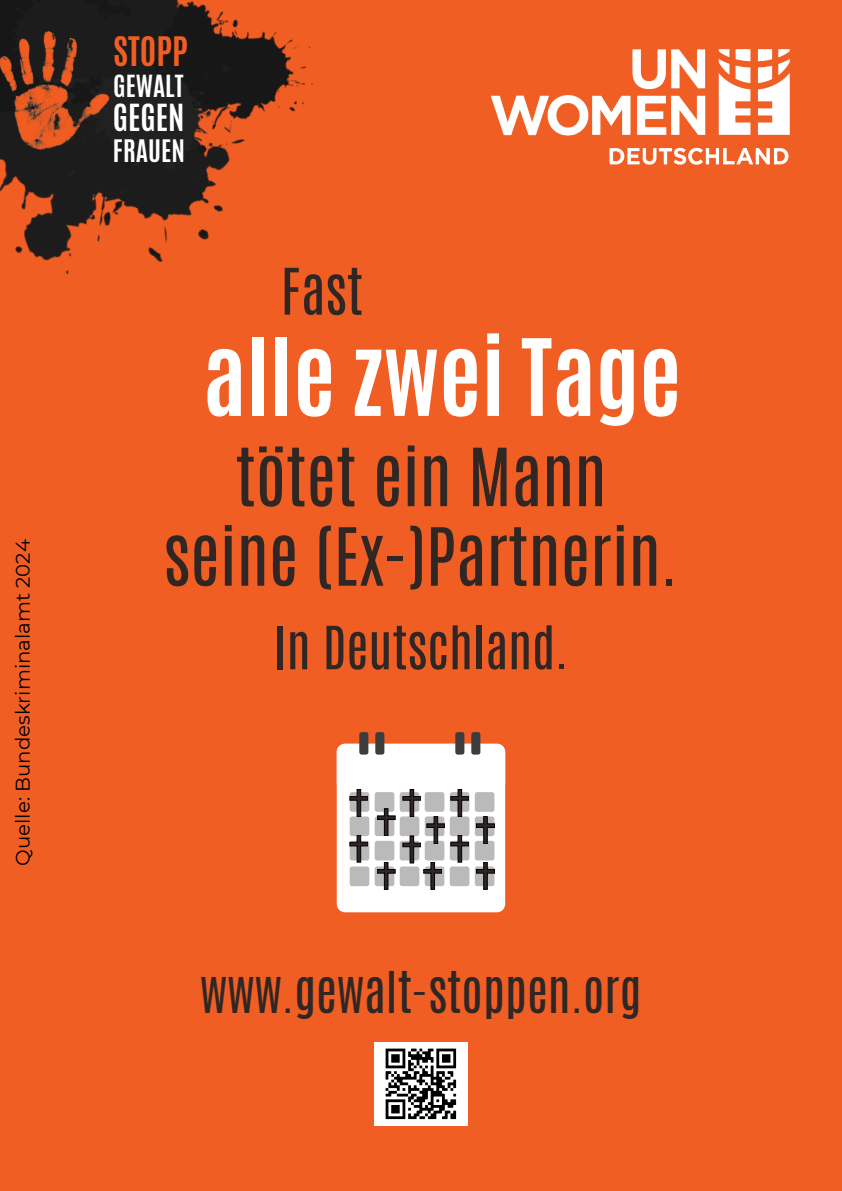
<style>
.page{position:relative;width:842px;height:1191px;background:#fff}
.page>*{position:absolute;margin:0;border:0;box-sizing:border-box;transform-origin:0 0}
.t1{font:700 90.4px "Antonio";color:#fff}
.t2{font:68px/79.5px "Antonio";color:#302725;text-align:center}
.t3{font:54.5px "Antonio";color:#302725}
.t4{font:50.5px "Antonio";color:#302725}
.t5{font:48px "Antonio";color:#302725}
.t6{font:700 33.9px "Antonio";color:#f15e24}
.t7{font:700 31.2px "Antonio";color:#fff}
.t8{font:700 25.9px "Antonio";color:#fff}
.t9{font:700 25.5px "Antonio";color:#fff}
.t10{font:19.7px "Montserrat";color:#000}
</style>
<div class="page">
<div style="left:0;top:0;width:842px;height:1190px;background:#f15e24"></div>
<img style="left:490px;top:49px;width:300px;height:116px">
<img style="left:0;top:0;width:317px;height:275px">
<img style="left:0;top:19px;width:126px;height:147px">
<div style="left:337px;top:743px;width:168px;height:169px;background:#fff;border-radius:8px"></div>
<div style="left:359px;top:732px;width:9px;height:22px;background:#3d3d3d;border-radius:2px"></div>
<div style="left:375px;top:732px;width:9px;height:22px;background:#3d3d3d;border-radius:2px"></div>
<div style="left:455px;top:732px;width:9px;height:22px;background:#3d3d3d;border-radius:2px"></div>
<div style="left:471px;top:732px;width:9px;height:22px;background:#3d3d3d;border-radius:2px"></div>
<svg style="left:337px;top:743px;width:168px;height:146px"></svg>
<img style="left:374px;top:1042px;width:94px;height:82px">
<p class="t10" style="left:11px;top:865px;width:328px;rotate:-90deg">Quelle: Bundeskriminalamt 2024</p>
<h2 class="t6" style="left:113px;top:27px;width:76px">STOPP</h2>
<p class="t9" style="left:113px;top:67px;width:72px">GEWALT</p>
<p class="t7" style="left:113px;top:96px;width:73px">GEGEN</p>
<p class="t8" style="left:113px;top:132px;width:73px">FRAUEN</p>
<p class="t3" style="left:281px;top:252px;width:84px">Fast</p>
<h5 class="t1" style="left:203px;top:312px;width:480px">alle zwei Tage</h5>
<p class="t2" style="left:163px;top:437px;width:516px">tötet ein Mann seine (Ex-)Partnerin.</p>
<p class="t4" style="left:274px;top:611px;width:296px">In Deutschland.</p>
<h3 class="t5" style="left:200px;top:958px;width:443px">www.gewalt-stoppen.org</h3>
</div>
